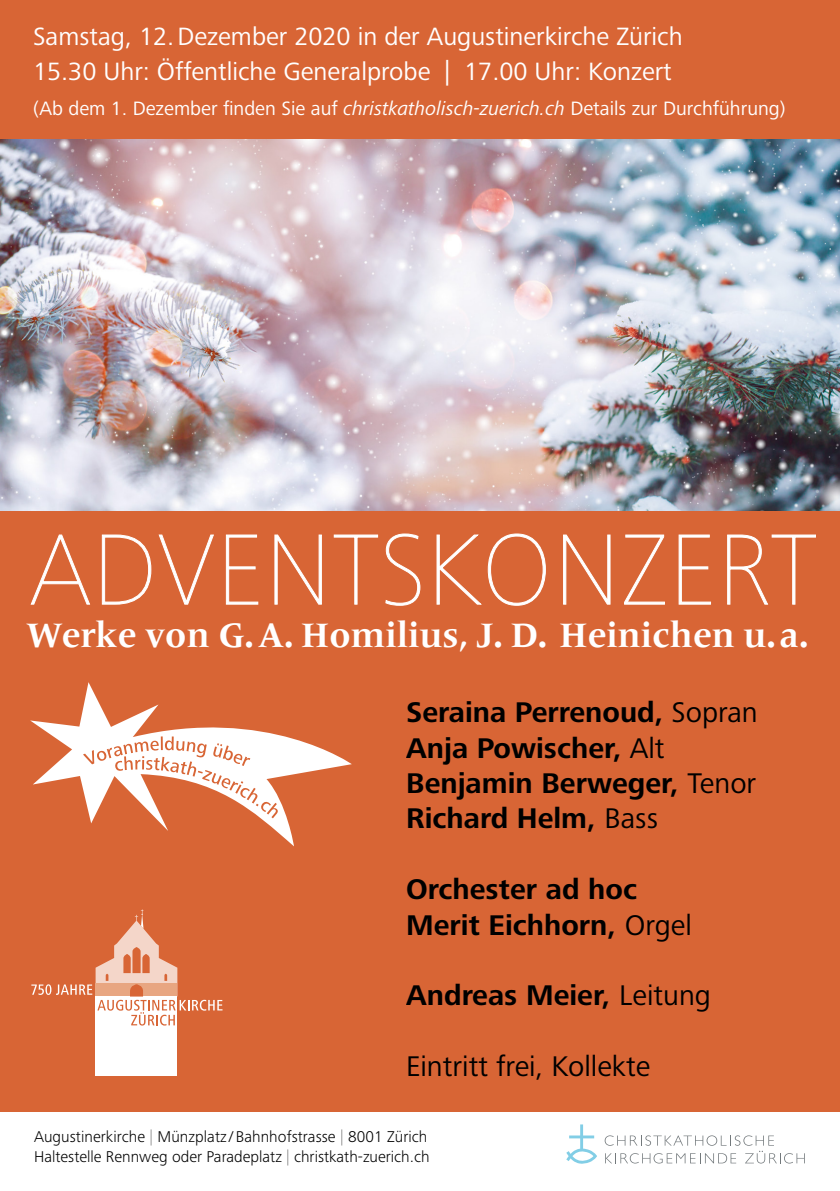
<style>
.page{position:relative;width:840px;height:1191px;background:#fff}
.page>*{position:absolute;margin:0;border:0;box-sizing:border-box;transform-origin:0 0}
.t1{font:700 35.4px "Frutiger Serif LT Pro";color:#fff}
.t2{font:700 29.4px/35.4px "Frutiger Next Pro";color:#000}
.t3{font:29.4px "Frutiger Next Pro";color:#000}
.t4{font:26px/35.4px "Frutiger Next Pro";color:#fff}
.t5{font:20px "Frutiger Next Pro";color:#fff}
.t6{font:300 16.2px/19.8px "Frutiger Next Pro";color:#000}
.s1{font-style:italic}
.s2{font-weight:400}
.s3{font-weight:900}
</style>
<div class="page">
<svg style="left:566px;top:1124px;width:30px;height:40px"></svg>
<svg style="left:604px;top:1135px;width:200px;height:28px"></svg>
<div style="left:0;top:0;width:839px;height:1111px;background:#d86535"></div>
<svg style="left:30px;top:533px;width:785px;height:73px"></svg>
<img style="left:0;top:139px;width:839px;height:371px">
<div style="left:95px;top:996px;width:82px;height:80px;background:#fff"></div>
<svg style="left:31px;top:909px;width:191px;height:116px"></svg>
<svg style="left:30px;top:682px;width:321px;height:164px"></svg>
<svg style="left:83px;top:736px;width:195px;height:82px"></svg>
<p class="t4" style="left:33px;top:18px;width:651px">Samstag, 12.Dezember 2020 in der Augustinerkirche Zürich<br>15.30 Uhr: Öffentliche Generalprobe | 17.00 Uhr: Konzert</p>
<p class="t5" style="left:33px;top:97px;width:753px">(Ab dem 1. Dezember finden Sie auf <span class="s1">christkatholisch-zuerich.ch</span> Details zur Durchführung)</p>
<p class="t1" style="left:26px;top:614px;width:783px">Werke von G. A. Homilius, J. D. Heinichen u.a.</p>
<p class="t2" style="left:406px;top:695px;width:353px">Seraina Perrenoud, <span class="s2">Sopran<br></span>Anja Powischer, <span class="s2">Alt<br></span>Benjamin Berweger, <span class="s2">Tenor<br></span>Richard Helm, <span class="s2">Bass</span></p>
<p class="t2" style="left:406px;top:871px;width:287px">Orchester ad hoc<br>Merit Eichhorn, <span class="s2">Orgel</span></p>
<p class="t2" style="left:406px;top:978px;width:306px">Andreas Meier, <span class="s2">Leitung</span></p>
<p class="t3" style="left:406px;top:1049px;width:245px">Eintritt frei, Kollekte</p>
<p class="t6" style="left:34px;top:1127px;width:397px">Augustinerkirche <span class="s3">|</span> Münzplatz / Bahnhofstrasse <span class="s3">|</span> 8001 Zürich<br>Haltestelle Rennweg oder Paradeplatz <span class="s3">|</span> christkath-zuerich.ch</p>
</div>
